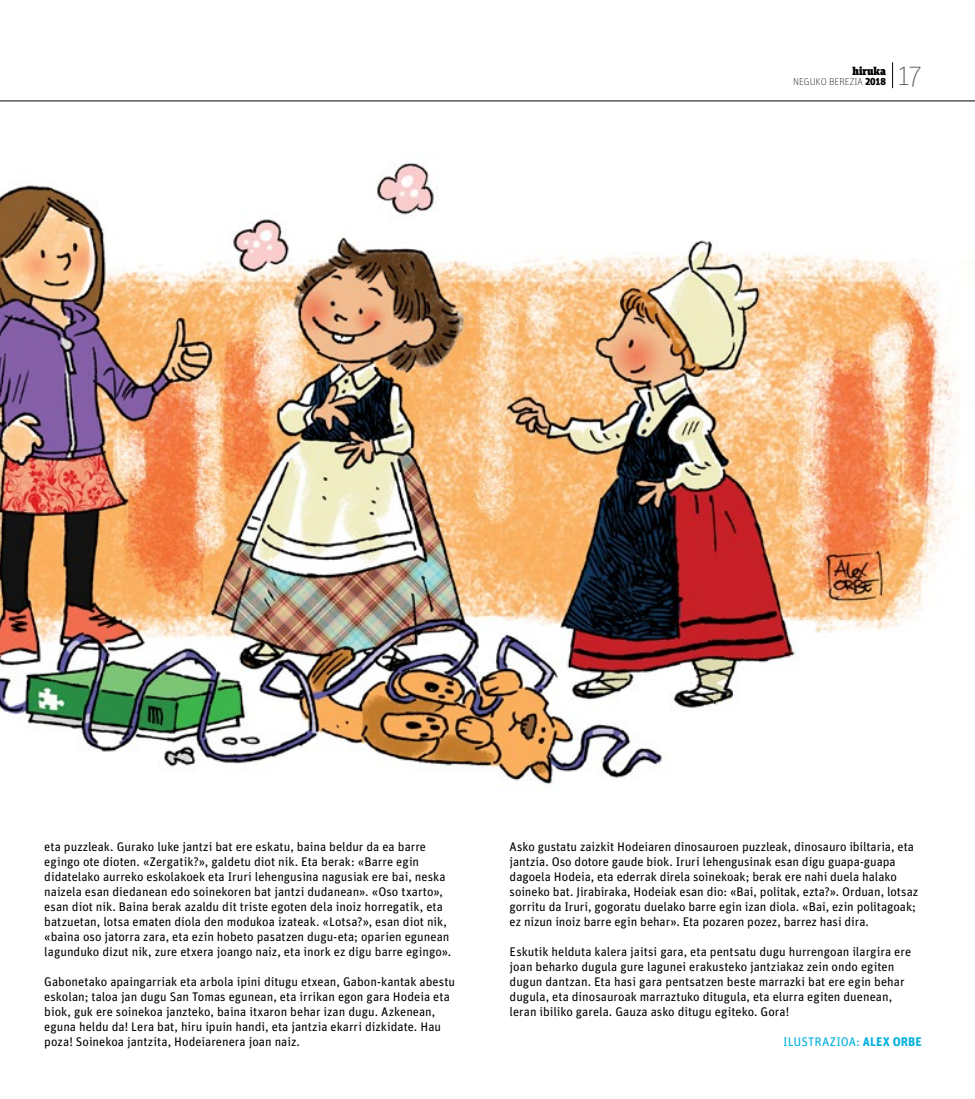
<style>
.page{position:relative;width:975px;height:1099px;background:#fff}
.page>*{position:absolute;margin:0;border:0;box-sizing:border-box;transform-origin:0 0}
.t1{font:12.5px/15px "FF Unit Pro";color:#000}
.t2{font:12.5px "FF Unit Pro";letter-spacing:.005em;color:#00b1dd}
.t3{font:900 11.25px "FF Unit Slab Pro";color:#000}
.t4{font:100 10px "FF Unit Pro";color:#000}
.s1{font-weight:900}
.s2{font-size:28.75px;color:#66605c}
.s3{font-weight:700}
</style>
<div class="page">
<img style="left:0;top:100px;width:974px;height:691px">
<div style="left:603px;top:47px;width:318px;height:54px;background:#fff"></div>
<svg style="left:892px;top:62px;width:1px;height:26px"></svg>
<hr style="left:0;top:101px;width:974px;height:1px;background:#000">
<p class="t3" style="left:852px;top:62px;width:35px">hiruka</p>
<p class="t4" style="left:793px;top:75px;width:130px">NEGUKO BEREZIA <span class="s1">2018</span> <span class="s2">17</span></p>
<p class="t1" style="left:44px;top:838px;width:408px">eta puzzleak. Gurako luke jantzi bat ere eskatu, baina beldur da ea barre egingo ote dioten. «Zergatik?», galdetu diot nik. Eta berak: «Barre egin didatelako aurreko eskolakoek eta Iruri lehengusina nagusiak ere bai, neska naizela esan diedanean edo soinekoren bat jantzi dudanean». «Oso txarto», esan diot nik. Baina berak azaldu dit triste egoten dela inoiz horregatik, eta batzuetan, lotsa ematen diola den modukoa izateak. «Lotsa?», esan diot nik, «baina oso jatorra zara, eta ezin hobeto pasatzen dugu-eta; oparien egunean lagunduko dizut nik, zure etxera joango naiz, eta inork ez digu barre egingo».</p>
<p class="t1" style="left:44px;top:973px;width:412px">Gabonetako apaingarriak eta arbola ipini ditugu etxean, Gabon-kantak abestu eskolan; taloa jan dugu San Tomas egunean, eta irrikan egon gara Hodeia eta biok, guk ere soinekoa janzteko, baina itxaron behar izan dugu. Azkenean, eguna heldu da! Lera bat, hiru ipuin handi, eta jantzia ekarri dizkidate. Hau poza! Soinekoa jantzita, Hodeiarenera joan naiz.</p>
<p class="t1" style="left:509px;top:838px;width:410px">Asko gustatu zaizkit Hodeiaren dinosauroen puzzleak, dinosauro ibiltaria, eta jantzia. Oso dotore gaude biok. Iruri lehengusinak esan digu guapa-guapa dagoela Hodeia, eta ederrak direla soinekoak; berak ere nahi duela halako soineko bat. Jirabiraka, Hodeiak esan dio: «Bai, politak, ezta?». Orduan, lotsaz gorritu da Iruri, gogoratu duelako barre egin izan diola. «Bai, ezin politagoak; ez nizun inoiz barre egin behar». Eta pozaren pozez, barrez hasi dira.</p>
<p class="t1" style="left:509px;top:943px;width:403px">Eskutik helduta kalera jaitsi gara, eta pentsatu dugu hurrengoan ilargira ere joan beharko dugula gure lagunei erakusteko jantziakaz zein ondo egiten dugun dantzan. Eta hasi gara pentsatzen beste marrazki bat ere egin behar dugula, eta dinosauroak marraztuko ditugula, eta elurra egiten duenean, leran ibiliko garela. Gauza asko ditugu egiteko. Gora!</p>
<p class="t2" style="left:783px;top:1033px;width:140px">ILUSTRAZIOA: <span class="s3">ALEX ORBE</span></p>
</div>
